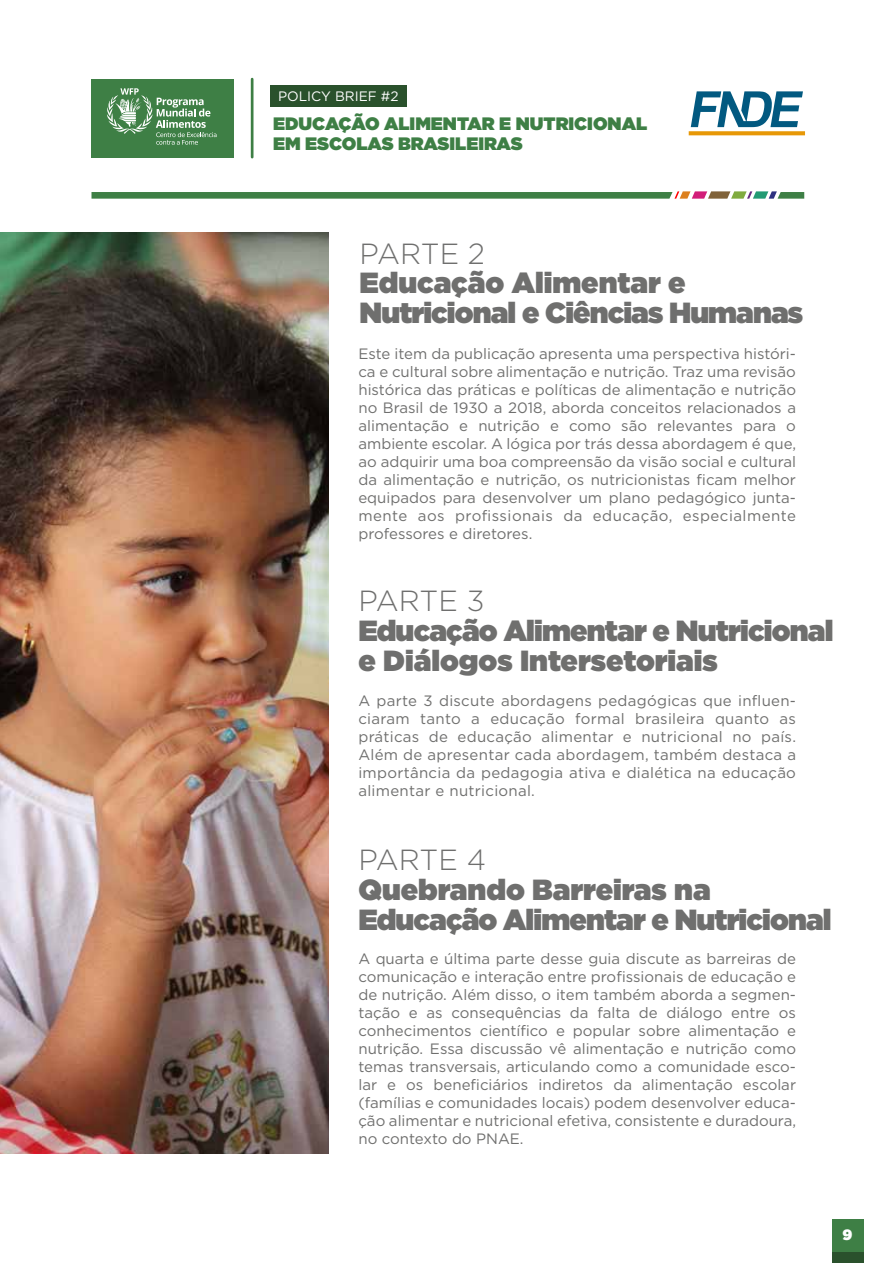
<style>
.page{position:relative;width:893px;height:1263px;background:#fff}
.page>*{position:absolute;margin:0;border:0;box-sizing:border-box;transform-origin:0 0}
.t1{font:900 29.1px/30px "Gotham";letter-spacing:-.025em;color:#6f6f6e}
.t2{font:300 29.1px "Gotham";letter-spacing:-.005em;color:#6f6f6e}
.t3{font:900 18px/19.8px "Gotham";color:#3e7f45}
.t4{font:15px/18px "Gotham";letter-spacing:.015em;color:#6f6f6e;text-align:justify}
.t5{font:900 15px "Gotham";color:#fff}
.t6{font:13.65px "Gotham";color:#fff}
</style>
<div class="page">
<svg style="left:91px;top:191px;width:713px;height:8px;background:#6b976c"></svg>
<svg style="left:689px;top:91px;width:116px;height:44px"></svg>
<div style="left:832px;top:1219px;width:31px;height:44px;background:#3e7f45"></div>
<div style="left:832px;top:1251px;width:31px;height:12px;background:#2a512c"></div>
<img style="left:0;top:233px;width:329px;height:921px">
<div style="left:91px;top:79px;width:142px;height:78px;background:#3e7f45"></div>
<div style="left:270px;top:85px;width:136px;height:22px;background:#2a512c"></div>
<hr style="left:251px;top:79px;width:2px;height:78px;background:#3e7f45">
<svg style="left:107px;top:88px;width:110px;height:57px"></svg>
<p class="t6" style="left:278px;top:87px;width:122px">POLICY BRIEF #2</p>
<p class="t3" style="left:273px;top:114px;width:376px">EDUCAÇÃO ALIMENTAR E NUTRICIONAL<br>EM ESCOLAS BRASILEIRAS</p>
<h1 class="t2" style="left:360px;top:235px;width:127px">PARTE 2</h1>
<h1 class="t1" style="left:360px;top:268px;width:445px">Educação Alimentar e<br>Nutricional e Ciências Humanas</h1>
<p class="t4" style="left:358px;top:344px;width:439px">Este item da publicação apresenta uma perspectiva históri&shy;ca e cultural sobre alimentação e nutrição. Traz uma revisão histórica das práticas e políticas de alimentação e nutrição no Brasil de 1930 a 2018, aborda conceitos relacionados a alimentação e nutrição e como são relevantes para o ambiente escolar. A lógica por trás dessa abordagem é que, ao adquirir uma boa compreensão da visão social e cultural da alimentação e nutrição, os nutricionistas ficam melhor equipados para desenvolver um plano pedagógico junta&shy;mente aos profissionais da educação, especialmente professores e diretores.</p>
<h1 class="t2" style="left:358px;top:582px;width:128px">PARTE 3</h1>
<h1 class="t1" style="left:358px;top:615px;width:477px">Educação Alimentar e Nutricional e Diálogos Intersetoriais</h1>
<p class="t4" style="left:358px;top:691px;width:439px">A parte 3 discute abordagens pedagógicas que influen&shy;ciaram tanto a educação formal brasileira quanto as práticas de educação alimentar e nutricional no país.<br>Além de apresentar cada abordagem, também destaca a importância da pedagogia ativa e dialética na educação alimentar e nutricional.</p>
<h1 class="t2" style="left:358px;top:841px;width:129px">PARTE 4</h1>
<h1 class="t1" style="left:358px;top:874px;width:475px">Quebrando Barreiras na<br>Educação Alimentar e Nutricional</h1>
<p class="t4" style="left:358px;top:950px;width:439px">A quarta e última parte desse guia discute as barreiras de comunicação e interação entre profissionais de educação e de nutrição. Além disso, o item também aborda a segmen&shy;tação e as consequências da falta de diálogo entre os conhecimentos científico e popular sobre alimentação e nutrição. Essa discussão vê alimentação e nutrição como temas transversais, articulando como a comunidade esco&shy;lar e os beneficiários indiretos da alimentação escolar (famílias e comunidades locais) podem desenvolver educa&shy;ção alimentar e nutricional efetiva, consistente e duradoura, no contexto do PNAE.</p>
<p class="t5" style="left:843px;top:1223px;width:11px">9</p>
</div>
